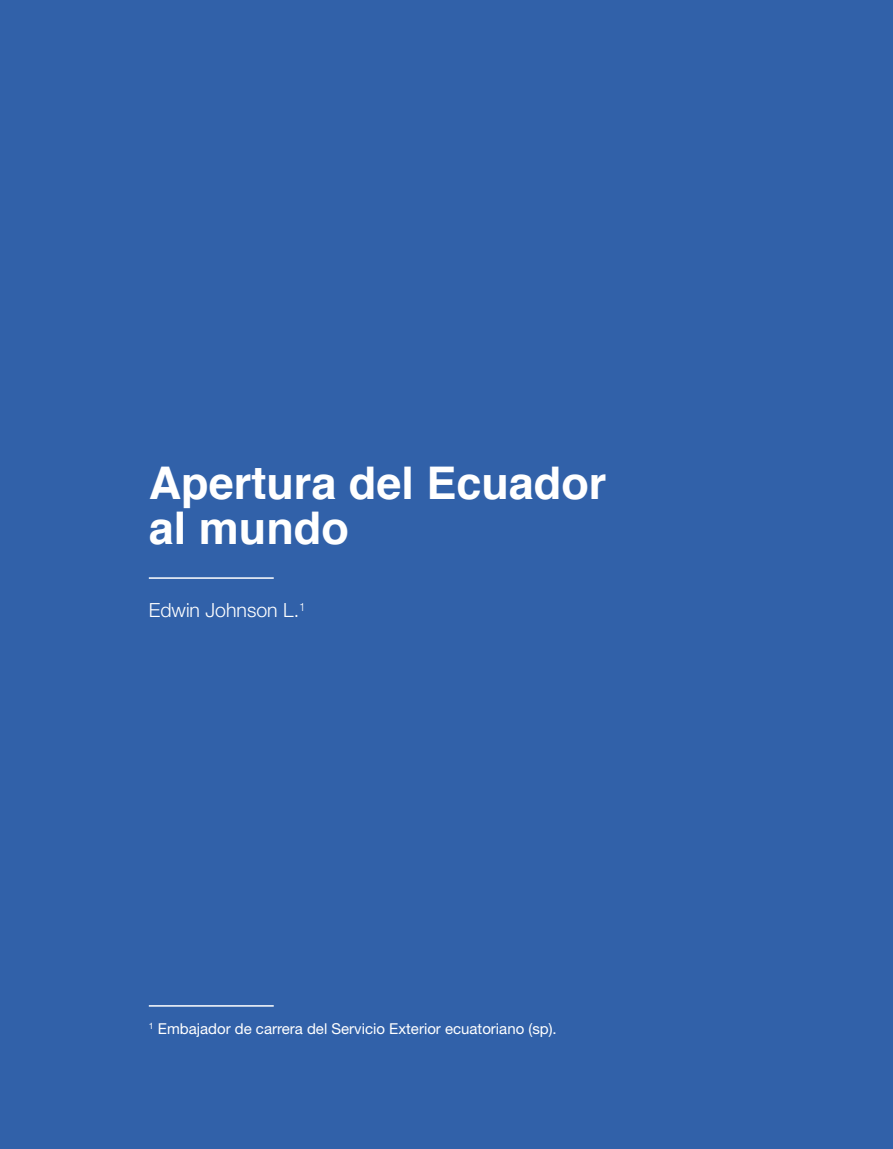
<style>
.page{position:relative;width:893px;height:1149px;background:#fff}
.page>*{position:absolute;margin:0;border:0;box-sizing:border-box;transform-origin:0 0}
.t1{font:700 45px/45px "Helvetica";color:#fff}
.t2{font:300 19.5px "Helvetica Neue";color:#fff}
.t3{font:15px "Helvetica Neue";color:#fff}
</style>
<div class="page">
<div style="left:0;top:0;width:893px;height:1148px;background:#3161a9"></div>
<hr style="left:149px;top:577px;width:125px;height:1px;background:#fff">
<hr style="left:149px;top:1004px;width:125px;height:2px;background:#fff">
<h1 class="t1" style="left:149px;top:461px;width:459px">Apertura del Ecuador al mundo</h1>
<h2 class="t2" style="left:149px;top:594px;width:158px">Edwin Johnson L.<sup>1</sup></h2>
<p class="t3" style="left:149px;top:1017px;width:409px"><sup>1</sup> Embajador de carrera del Servicio Exterior ecuatoriano (sp).</p>
</div>
